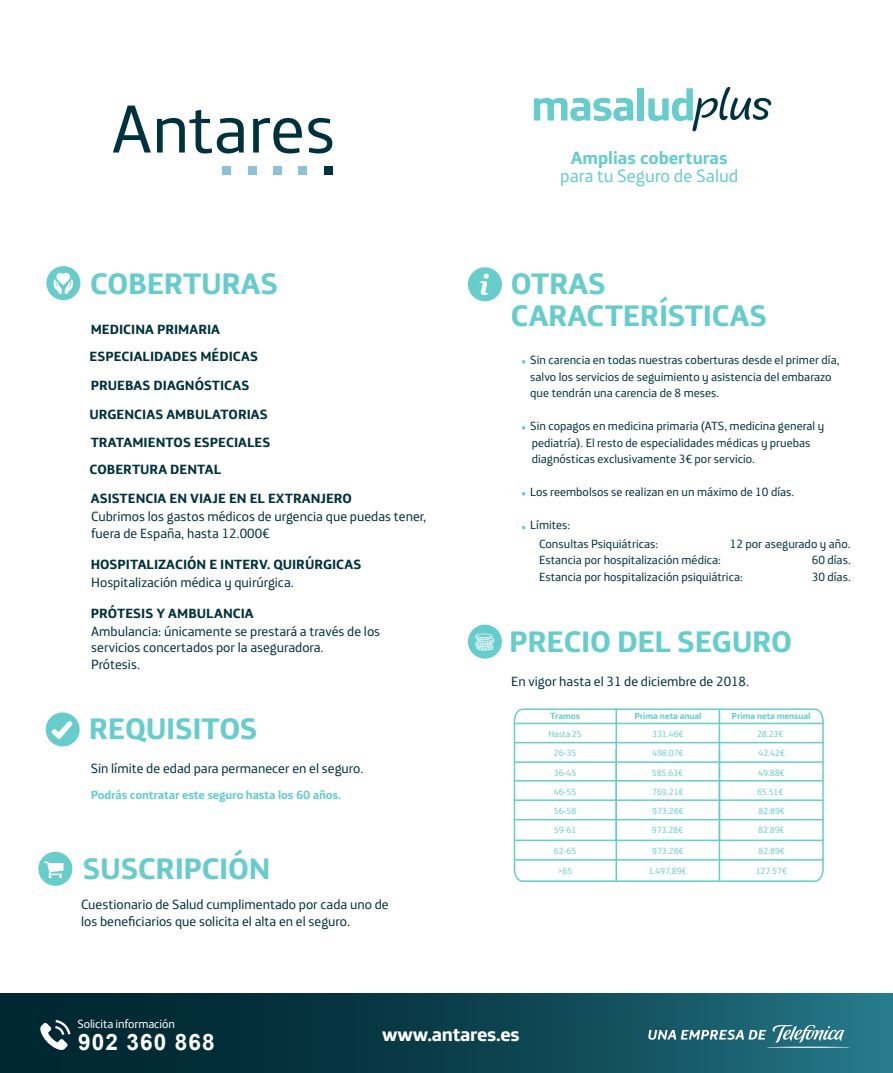
<style>
.page{position:relative;width:893px;height:1073px;background:#fff}
.page>*{position:absolute;margin:0;border:0;box-sizing:border-box;transform-origin:0 0}
.t1{font:700 30px/32px "Telefonica Text";letter-spacing:-.01em;color:#6cc}
.t2{font:700 22.5px "Arial";letter-spacing:.05em;color:#fff}
.t3{font:700 19.5px "Telefonica Text";letter-spacing:-.015em;color:#fff}
.t4{font:18px "Telefonica Text";color:#6cc}
.t5{font:700 18px "Telefonica Text";color:#6cc}
.t6{font:13.5px/16.5px "Telefonica Text";color:#00323e}
.t7{font:700 13.5px/27.9px "Telefonica Text";color:#00323e}
.t8{font:12px/16.5px "Telefonica Text";color:#00323e}
.t9{font:700 12px "Telefonica Text";letter-spacing:-.01em;color:#6cc}
.t10{font:12px "Telefonica Text";letter-spacing:-.01em;color:#fff}
.t11{font:9px "Telefonica Text";letter-spacing:-.01em;color:#6cc}
.t12{font:700 9px "Telefonica Text";letter-spacing:-.01em;color:#6cc}
</style>
<div class="page">
<svg style="left:513px;top:708px;width:311px;height:174px"></svg>
<hr style="left:514px;top:722px;width:309px;height:2px;background:#6cc">
<hr style="left:514px;top:741px;width:309px;height:2px;background:#6cc">
<hr style="left:615px;top:709px;width:2px;height:131px;background:#6cc">
<hr style="left:719px;top:709px;width:1px;height:131px;background:#6cc">
<hr style="left:514px;top:761px;width:309px;height:1px;background:#6cc">
<hr style="left:514px;top:780px;width:309px;height:1px;background:#6cc">
<hr style="left:514px;top:799px;width:309px;height:1px;background:#6cc">
<hr style="left:514px;top:818px;width:309px;height:2px;background:#6cc">
<hr style="left:615px;top:749px;width:2px;height:132px;background:#6cc">
<hr style="left:719px;top:749px;width:1px;height:132px;background:#6cc">
<hr style="left:514px;top:839px;width:309px;height:2px;background:#6cc">
<hr style="left:514px;top:859px;width:309px;height:1px;background:#6cc">
<div style="left:46px;top:266px;width:34px;height:34px;background:#6cc;border-radius:50%"></div>
<svg style="left:53px;top:273px;width:20px;height:21px"></svg>
<div style="left:46px;top:712px;width:34px;height:34px;background:#6cc;border-radius:50%"></div>
<svg style="left:52px;top:721px;width:20px;height:17px"></svg>
<svg style="left:113px;top:106px;width:219px;height:47px"></svg>
<div style="left:223px;top:166px;width:8px;height:9px;background:#8cc1d8"></div>
<div style="left:248px;top:166px;width:8px;height:9px;background:#8cc1d8"></div>
<div style="left:273px;top:166px;width:9px;height:9px;background:#8cc1d8"></div>
<div style="left:299px;top:166px;width:8px;height:9px;background:#8cc1d8"></div>
<div style="left:324px;top:166px;width:8px;height:9px;background:#00323e"></div>
<div style="left:468px;top:624px;width:34px;height:34px;background:#6cc;border-radius:50%"></div>
<svg style="left:475px;top:633px;width:19px;height:17px"></svg>
<div style="left:468px;top:267px;width:34px;height:34px;background:#6cc;border-radius:50%"></div>
<svg style="left:479px;top:274px;width:10px;height:21px"></svg>
<div style="left:38px;top:851px;width:34px;height:34px;background:#6cc;border-radius:50%"></div>
<svg style="left:44px;top:861px;width:20px;height:17px"></svg>
<svg style="left:534px;top:98px;width:99px;height:23px"></svg>
<div style="left:638px;top:88px;width:6px;height:32px;background:#6cc"></div>
<svg style="left:648px;top:87px;width:123px;height:44px"></svg>
<div style="left:0;top:993px;width:893px;height:79px;background:linear-gradient(to right,#001a22,#237080)"></div>
<svg style="left:40px;top:1019px;width:30px;height:30px"></svg>
<svg style="left:648px;top:1024px;width:202px;height:23px"></svg>
<h1 class="t1" style="left:90px;top:264px;width:189px">COBERTURAS</h1>
<p class="t7" style="left:90px;top:314px;width:170px;line-height:27.2px">MEDICINA PRIMARIA<br>ESPECIALIDADES MÉDICAS</p>
<p class="t7" style="left:90px;top:370px;width:182px">PRUEBAS DIAGNÓSTICAS<br>URGENCIAS AMBULATORIAS<br>TRATAMIENTOS ESPECIALES<br>COBERTURA DENTAL</p>
<p class="t7" style="left:91px;top:483px;width:263px">ASISTENCIA EN VIAJE EN EL EXTRANJERO</p>
<p class="t6" style="left:91px;top:507px;width:337px">Cubrimos los gastos médicos de urgencia que puedas tener, fuera de España, hasta 12.000€</p>
<p class="t7" style="left:91px;top:549px;width:272px">HOSPITALIZACIÓN E INTERV. QUIRÚRGICAS</p>
<p class="t6" style="left:91px;top:573px;width:204px">Hospitalización médica y quirúrgica.</p>
<p class="t7" style="left:91px;top:598px;width:165px">PRÓTESIS Y AMBULANCIA</p>
<p class="t6" style="left:91px;top:621px;width:290px">Ambulancia: únicamente se prestará a través de los servicios concertados por la aseguradora.<br>Prótesis.</p>
<h1 class="t1" style="left:89px;top:709px;width:170px">REQUISITOS</h1>
<p class="t6" style="left:91px;top:758px;width:274px">Sin límite de edad para permanecer en el seguro.</p>
<p class="t9" style="left:91px;top:783px;width:252px">Podrás contratar este seguro hasta los 60 años.</p>
<h1 class="t1" style="left:83px;top:849px;width:189px">SUSCRIPCIÓN</h1>
<p class="t6" style="left:81px;top:894px;width:309px">Cuestionario de Salud cumplimentado por cada uno de los beneficiarios que solicita el alta en el seguro.</p>
<h3 class="t5" style="left:571px;top:141px;width:158px">Amplias coberturas</h3>
<h3 class="t4" style="left:560px;top:160px;width:180px">para tu Seguro de Salud</h3>
<h1 class="t1" style="left:511px;top:264px;width:258px">OTRAS<br>CARACTERÍSTICAS</h1>
<p class="t8" style="left:530px;top:350px;width:311px">Sin carencia en todas nuestras coberturas desde el primer día, salvo los servicios de seguimiento y asistencia del embarazo que tendrán una carencia de 8 meses.</p>
<p class="t8" style="left:530px;top:416px;width:295px">Sin copagos en medicina primaria (ATS, medicina general y pediatría). El resto de especialidades médicas y pruebas diagnósticas exclusivamente 3€ por servicio.</p>
<p class="t8" style="left:530px;top:482px;width:265px">Los reembolsos se realizan en un máximo de 10 días.</p>
<p class="t8" style="left:539px;top:514px;width:120px;line-height:18.6px;text-indent:-9px">Límites:<br>Consultas Psiquiátricas:</p>
<p class="t8" style="left:730px;top:534px;width:122px">12 por asegurado y año.</p>
<p class="t8" style="left:539px;top:550px;width:183px">Estancia por hospitalización médica:</p>
<p class="t8" style="left:812px;top:550px;width:40px">60 días.</p>
<p class="t8" style="left:539px;top:567px;width:205px">Estancia por hospitalización psiquiátrica:</p>
<p class="t8" style="left:812px;top:567px;width:40px">30 días.</p>
<h1 class="t1" style="left:509px;top:622px;width:284px">PRECIO DEL SEGURO</h1>
<p class="t6" style="left:511px;top:671px;width:239px">En vigor hasta el 31 de diciembre de 2018.</p>
<p class="t12" style="left:550px;top:708px;width:31px">Tramos</p>
<p class="t11" style="left:548px;top:726px;width:35px">Hasta 25</p>
<p class="t11" style="left:652px;top:726px;width:33px">331.46€</p>
<p class="t11" style="left:757px;top:726px;width:28px">28.23€</p>
<p class="t11" style="left:554px;top:745px;width:24px">26-35</p>
<p class="t11" style="left:652px;top:745px;width:33px">498.07€</p>
<p class="t11" style="left:554px;top:765px;width:24px">36-45</p>
<p class="t11" style="left:652px;top:765px;width:33px">585.63€</p>
<p class="t12" style="left:634px;top:708px;width:69px">Prima neta anual</p>
<p class="t12" style="left:732px;top:708px;width:81px">Prima neta mensual</p>
<p class="t11" style="left:758px;top:745px;width:28px">42.42€</p>
<p class="t11" style="left:758px;top:765px;width:28px">49.88€</p>
<p class="t11" style="left:554px;top:783px;width:24px">46-55</p>
<p class="t11" style="left:652px;top:783px;width:33px">769.21€</p>
<p class="t11" style="left:757px;top:783px;width:28px">65.51€</p>
<p class="t11" style="left:554px;top:802px;width:24px">56-58</p>
<p class="t11" style="left:652px;top:802px;width:33px">973.28€</p>
<p class="t11" style="left:554px;top:822px;width:24px">59-61</p>
<p class="t11" style="left:652px;top:822px;width:33px">973.28€</p>
<p class="t11" style="left:758px;top:802px;width:28px">82.89€</p>
<p class="t11" style="left:758px;top:822px;width:28px">82.89€</p>
<p class="t11" style="left:554px;top:843px;width:24px">62-65</p>
<p class="t11" style="left:652px;top:843px;width:33px">973.28€</p>
<p class="t11" style="left:558px;top:862px;width:16px">&gt;65</p>
<p class="t11" style="left:648px;top:862px;width:40px">1.497,89€</p>
<p class="t11" style="left:758px;top:843px;width:28px">82.89€</p>
<p class="t11" style="left:756px;top:862px;width:33px">127.57€</p>
<p class="t10" style="left:77px;top:1013px;width:99px">Solicita información</p>
<h2 class="t2" style="left:78px;top:1026px;width:138px">902 360 868</h2>
<h3 class="t3" style="left:382px;top:1016px;width:139px">www.antares.es</h3>
</div>
